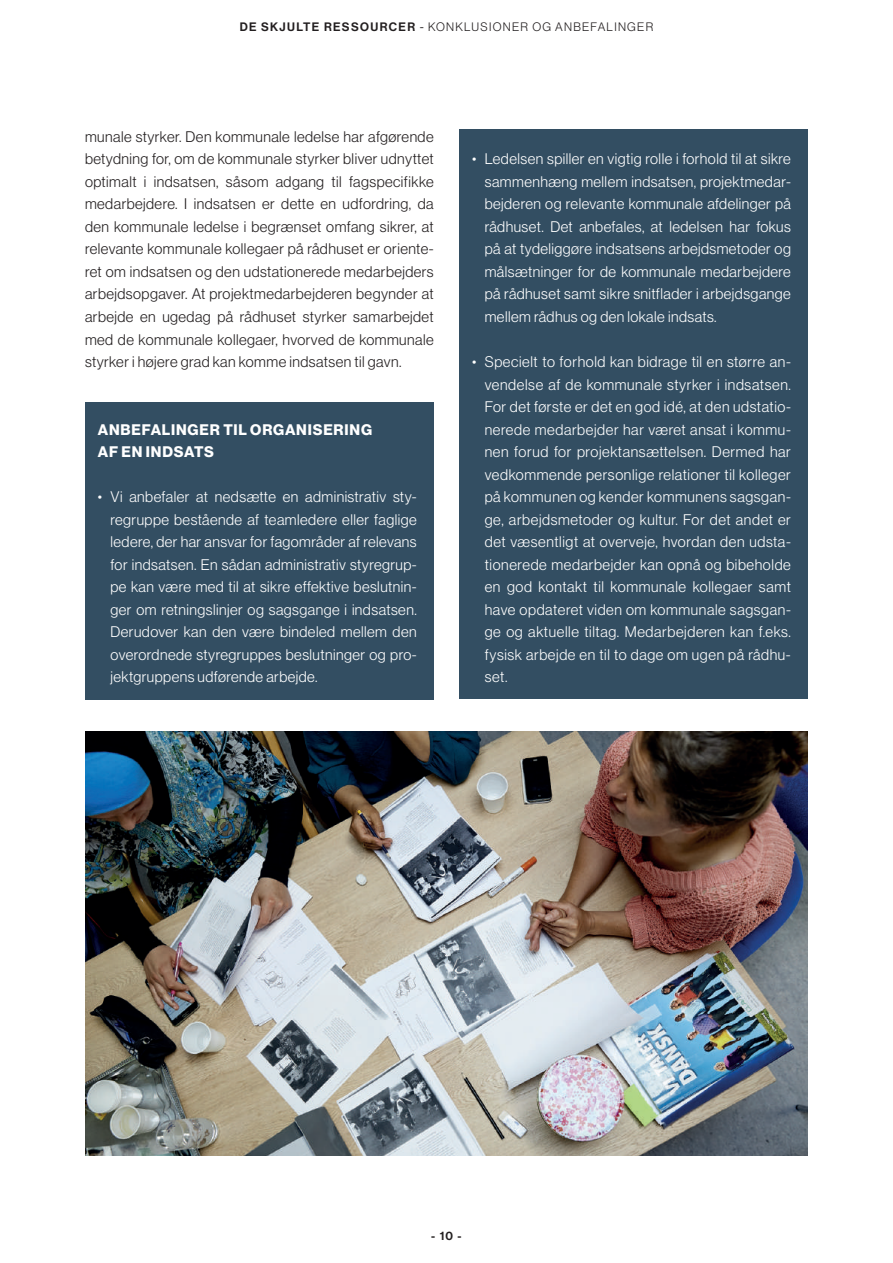
<style>
.page{position:relative;width:893px;height:1263px;background:#fff}
.page>*{position:absolute;margin:0;border:0;box-sizing:border-box;transform-origin:0 0}
.t1{font:300 15px/22.5px "Haas Grot Disp 45";letter-spacing:.03em;color:#fff;text-align:justify}
.t2{font:300 15px/22.5px "Haas Grot Disp 45";letter-spacing:.03em;color:#231f20;text-align:justify}
.t3{font:700 15px/22.5px "Haas Grot Disp 75";letter-spacing:.055em;color:#fff}
.t4{font:300 12px "Haas Grot Disp 45";letter-spacing:.105em;color:#231f20}
.t5{font:500 12px "Haas Grot Disp 65";color:#231f20}
.s1{font-family:"Haas Grot Disp 65";font-weight:500}
.s2{font-family:"Haas Grot Disp 55 Roman";font-weight:400}
</style>
<div class="page">
<div style="left:459px;top:130px;width:349px;height:569px;background:#334e62"></div>
<div style="left:85px;top:402px;width:349px;height:297px;background:#334e62"></div>
<img style="left:86px;top:732px;width:721px;height:424px">
<p class="t4" style="left:240px;top:20px;width:415px"><span class="s1">DE SKJULTE RESSOURCER</span> <span class="s2">-</span> KONKLUSIONER OG ANBEFALINGER</p>
<p class="t2" style="left:85px;top:125px;width:350px">munale styrker. Den kommunale ledelse har afgørende betydning for, om de kommunale styrker bliver udnyttet optimalt i indsatsen, såsom adgang til fagspecifikke medarbejdere. I indsatsen er dette en udfordring, da den kommunale ledelse i begrænset omfang sikrer, at relevante kommunale kollegaer på rådhuset er oriente&shy;ret om indsatsen og den udstationerede medarbejders arbejdsopgaver. At projektmedarbejderen begynder at arbejde en ugedag på rådhuset styrker samarbejdet med de kommunale kollegaer, hvorved de kommunale styrker i højere grad kan komme indsatsen til gavn.</p>
<p class="t3" style="left:98px;top:418px;width:276px">ANBEFALINGER TIL ORGANISERING<br>AF EN INDSATS</p>
<p class="t1" style="left:111px;top:485px;width:308px;text-indent:-13px">• Vi anbefaler at nedsætte en administrativ sty&shy;regruppe bestående af teamledere eller faglige ledere, der har ansvar for fagområder af relevans for indsatsen. En sådan administrativ styregrup&shy;pe kan være med til at sikre effektive beslutnin&shy;ger om retningslinjer og sagsgange i indsatsen.<br>Derudover kan den være bindeled mellem den overordnede styregruppes beslutninger og pro&shy;jektgruppens udførende arbejde.</p>
<p class="t1" style="left:485px;top:148px;width:308px;text-indent:-13px">• Ledelsen spiller en vigtig rolle i forhold til at sikre sammenhæng mellem indsatsen, projektmedar&shy;bejderen og relevante kommunale afdelinger på rådhuset. Det anbefales, at ledelsen har fokus på at tydeliggøre indsatsens arbejdsmetoder og målsætninger for de kommunale medarbejdere på rådhuset samt sikre snitflader i arbejdsgange mellem rådhus og den lokale indsats.</p>
<p class="t1" style="left:485px;top:350px;width:308px;text-indent:-13px">• Specielt to forhold kan bidrage til en større an&shy;vendelse af de kommunale styrker i indsatsen.<br>For det første er det en god idé, at den udstatio&shy;nerede medarbejder har været ansat i kommu&shy;nen forud for projektansættelsen. Dermed har vedkommende personlige relationer til kolleger på kommunen og kender kommunens sagsgan&shy;ge, arbejdsmetoder og kultur. For det andet er det væsentligt at overveje, hvordan den udsta&shy;tionerede medarbejder kan opnå og bibeholde en god kontakt til kommunale kollegaer samt have opdateret viden om kommunale sagsgan&shy;ge og aktuelle tiltag. Medarbejderen kan f.eks. fysisk arbejde en til to dage om ugen på rådhu&shy;set.</p>
<p class="t5" style="left:431px;top:1229px;width:32px">- 10 -</p>
</div>
